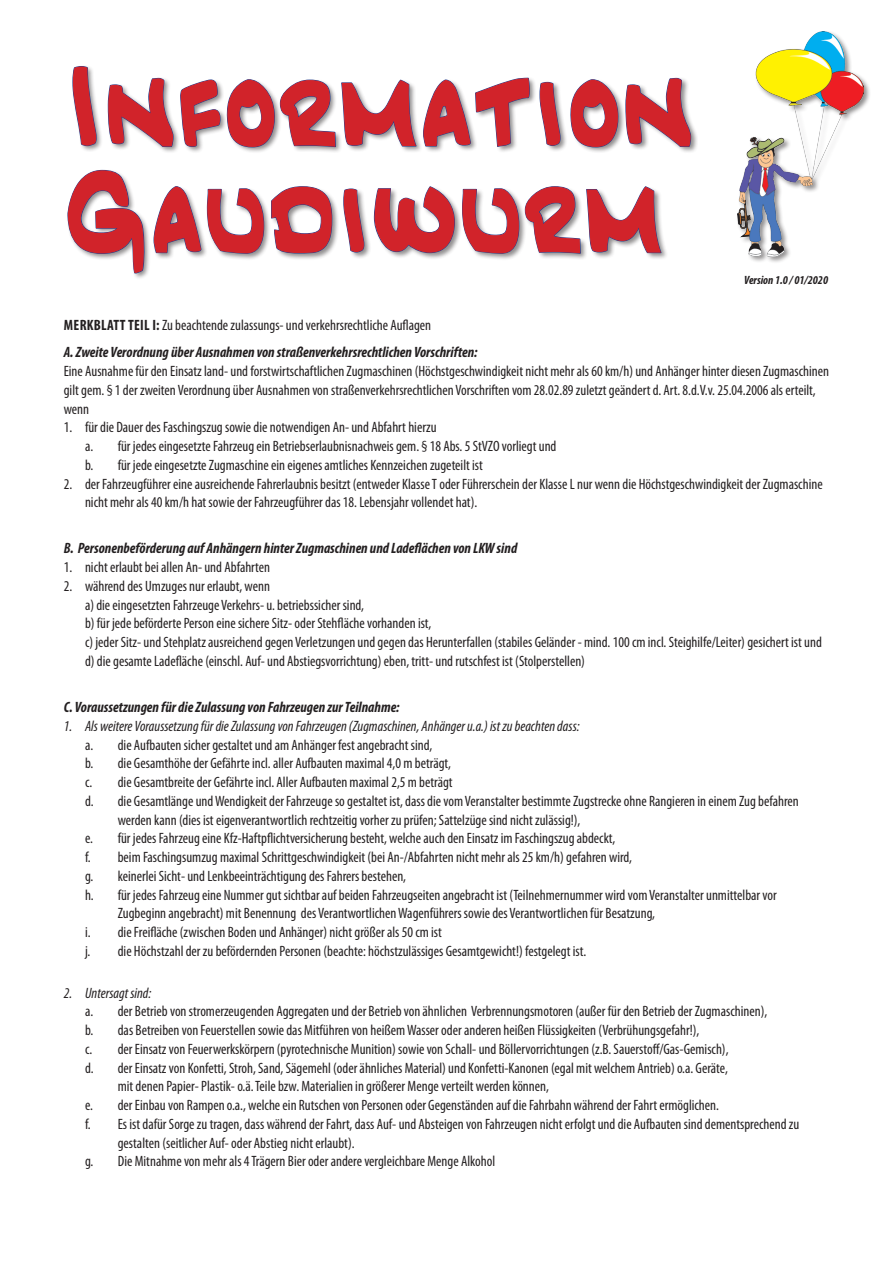
<style>
.page{position:relative;width:893px;height:1263px;background:#fff}
.page>*{position:absolute;margin:0;border:0;box-sizing:border-box;transform-origin:0 0}
.t1{font:99.9px/106.6px "Jazz Text";color:#d1232a;scale:1.5 1}
.t2{font:condensed 15px/18.8px "Myriad Pro";color:#231f20}
.t3{font:italic 700 condensed 15px/27.3px "Myriad Pro";color:#231f20}
.t4{font:italic condensed 15px "Myriad Pro";color:#231f20}
.t5{font:italic 700 condensed 12px "Myriad Pro";color:#231f20}
.s1{font-style:normal}
.s2{font-weight:400;font-style:normal}
</style>
<div class="page">
<div style="left:736px;top:30px;width:135px;height:234px;background:#231f20;opacity:.5"></div>
<img style="left:737px;top:32px;width:126px;height:224px">
<div style="left:66px;top:65px;width:632px;height:215px;background:#231f20;opacity:.5"></div>
<svg style="left:72px;top:66px;width:25px;height:80px"></svg>
<svg style="left:108px;top:78px;width:66px;height:69px"></svg>
<svg style="left:180px;top:79px;width:237px;height:69px"></svg>
<svg style="left:423px;top:77px;width:107px;height:70px"></svg>
<svg style="left:539px;top:82px;width:22px;height:64px"></svg>
<svg style="left:569px;top:79px;width:50px;height:69px"></svg>
<svg style="left:625px;top:78px;width:66px;height:69px"></svg>
<svg style="left:67px;top:170px;width:78px;height:104px"></svg>
<svg style="left:153px;top:186px;width:111px;height:69px"></svg>
<svg style="left:271px;top:186px;width:62px;height:68px"></svg>
<svg style="left:343px;top:188px;width:22px;height:65px"></svg>
<svg style="left:374px;top:186px;width:81px;height:67px"></svg>
<svg style="left:462px;top:186px;width:200px;height:69px"></svg>
<h1 class="t1" style="left:64px;top:53px;width:422px">Information<br>Gaudiwurm</h1>
<p class="t5" style="left:744px;top:272px;width:85px">Version 1.0 / 01/2020</p>
<p class="t3" style="left:64px;top:311px;width:415px"><span class="s1">MERKBLATT TEIL I:</span> <span class="s2">Zu beachtende zulassungs- und verkehrsrechtliche Auflagen<br></span>A. Zweite Verordnung über Ausnahmen von straßenverkehrsrechtlichen Vorschriften:</p>
<p class="t2" style="left:64px;top:362px;width:767px">Eine Ausnahme für den Einsatz land- und forstwirtschaftlichen Zugmaschinen (Höchstgeschwindigkeit nicht mehr als 60 km/h) und Anhänger hinter diesen Zugmaschinen gilt gem. § 1 der zweiten Verordnung über Ausnahmen von straßenverkehrsrechtlichen Vorschriften vom 28.02.89 zuletzt geändert d. Art. 8.d.V.v. 25.04.2006 als erteilt, wenn</p>
<p class="t2" style="left:85px;top:418px;width:473px;text-indent:-21px">1. für die Dauer des Faschingszug sowie die notwendigen An- und Abfahrt hierzu<br>a. für jedes eingesetzte Fahrzeug ein Betriebserlaubnisnachweis gem. § 18 Abs. 5 StVZO vorliegt und b. für jede eingesetzte Zugmaschine ein eigenes amtliches Kennzeichen zugeteilt ist</p>
<p class="t2" style="left:85px;top:474px;width:739px;text-indent:-21px">2. der Fahrzeugführer eine ausreichende Fahrerlaubnis besitzt (entweder Klasse T oder Führerschein der Klasse L nur wenn die Höchstgeschwindigkeit der Zugmaschine nicht mehr als 40 km/h hat sowie der Fahrzeugführer das 18. Lebensjahr vollendet hat).</p>
<p class="t3" style="left:64px;top:534px;width:455px">B. Personenbeförderung auf Anhängern hinter Zugmaschinen und Ladeflächen von LKW sind</p>
<p class="t2" style="left:64px;top:558px;width:208px">1. nicht erlaubt bei allen An- und Abfahrten</p>
<p class="t2" style="left:85px;top:576px;width:738px;text-indent:-21px">2. während des Umzuges nur erlaubt, wenn<br>a) die eingesetzten Fahrzeuge Verkehrs- u. betriebssicher sind,<br>b) für jede beförderte Person eine sichere Sitz- oder Stehfläche vorhanden ist,<br>c) jeder Sitz- und Stehplatz ausreichend gegen Verletzungen und gegen das Herunterfallen (stabiles Geländer - mind. 100 cm incl. Steighilfe/Leiter) gesichert ist und d) die gesamte Ladefläche (einschl. Auf- und Abstiegsvorrichtung) eben, tritt- und rutschfest ist (Stolperstellen)</p>
<p class="t3" style="left:64px;top:693px;width:337px">C. Voraussetzungen für die Zulassung von Fahrzeugen zur Teilnahme:</p>
<p class="t4" style="left:64px;top:717px;width:517px">1. Als weitere Voraussetzung für die Zulassung von Fahrzeugen (Zugmaschinen, Anhänger u.a.) ist zu beachten dass:</p>
<p class="t2" style="left:85px;top:735px;width:349px">a. die Aufbauten sicher gestaltet und am Anhänger fest angebracht sind,</p>
<p class="t2" style="left:85px;top:754px;width:367px">b. die Gesamthöhe der Gefährte incl. aller Aufbauten maximal 4,0 m beträgt,</p>
<p class="t2" style="left:85px;top:772px;width:369px">c. die Gesamtbreite der Gefährte incl. Aller Aufbauten maximal 2,5 m beträgt</p>
<p class="t2" style="left:85px;top:791px;width:715px">d. die Gesamtlänge und Wendigkeit der Fahrzeuge so gestaltet ist, dass die vom Veranstalter bestimmte Zugstrecke ohne Rangieren in einem Zug befahren</p>
<p class="t2" style="left:118px;top:810px;width:464px">werden kann (dies ist eigenverantwortlich rechtzeitig vorher zu prüfen; Sattelzüge sind nicht zulässig!),</p>
<p class="t2" style="left:85px;top:829px;width:532px">e. für jedes Fahrzeug eine Kfz-Haftpflichtversicherung besteht, welche auch den Einsatz im Faschingszug abdeckt,</p>
<p class="t2" style="left:85px;top:847px;width:548px">f. beim Faschingsumzug maximal Schrittgeschwindigkeit (bei An-/Abfahrten nicht mehr als 25 km/h) gefahren wird,</p>
<p class="t2" style="left:85px;top:866px;width:323px">g. keinerlei Sicht- und Lenkbeeinträchtigung des Fahrers bestehen,</p>
<p class="t2" style="left:85px;top:885px;width:693px">h. für jedes Fahrzeug eine Nummer gut sichtbar auf beiden Fahrzeugseiten angebracht ist (Teilnehmernummer wird vom Veranstalter unmittelbar vor</p>
<p class="t2" style="left:118px;top:904px;width:539px">Zugbeginn angebracht) mit Benennung des Verantwortlichen Wagenführers sowie des Verantwortlichen für Besatzung,</p>
<p class="t2" style="left:85px;top:922px;width:358px">i. die Freifläche (zwischen Boden und Anhänger) nicht größer als 50 cm ist</p>
<p class="t2" style="left:85px;top:941px;width:503px">j. die Höchstzahl der zu befördernden Personen (beachte: höchstzulässiges Gesamtgewicht!) festgelegt ist.</p>
<p class="t4" style="left:64px;top:983px;width:89px">2. Untersagt sind:</p>
<p class="t2" style="left:85px;top:1002px;width:684px">a. der Betrieb von stromerzeugenden Aggregaten und der Betrieb von ähnlichen Verbrennungsmotoren (außer für den Betrieb der Zugmaschinen),</p>
<p class="t2" style="left:85px;top:1020px;width:616px">b. das Betreiben von Feuerstellen sowie das Mitführen von heißem Wasser oder anderen heißen Flüssigkeiten (Verbrühungsgefahr!),</p>
<p class="t2" style="left:85px;top:1039px;width:645px">c. der Einsatz von Feuerwerkskörpern (pyrotechnische Munition) sowie von Schall- und Böllervorrichtungen (z.B. Sauerstoff/Gas-Gemisch),</p>
<p class="t2" style="left:85px;top:1058px;width:644px">d. der Einsatz von Konfetti, Stroh, Sand, Sägemehl (oder ähnliches Material) und Konfetti-Kanonen (egal mit welchem Antrieb) o.a. Geräte,</p>
<p class="t2" style="left:118px;top:1077px;width:433px">mit denen Papier- Plastik- o.ä. Teile bzw. Materialien in größerer Menge verteilt werden können,</p>
<p class="t2" style="left:85px;top:1095px;width:635px">e. der Einbau von Rampen o.a., welche ein Rutschen von Personen oder Gegenständen auf die Fahrbahn während der Fahrt ermöglichen.</p>
<p class="t2" style="left:85px;top:1114px;width:716px">f. Es ist dafür Sorge zu tragen, dass während der Fahrt, dass Auf- und Absteigen von Fahrzeugen nicht erfolgt und die Aufbauten sind dementsprechend zu</p>
<p class="t2" style="left:118px;top:1133px;width:238px">gestalten (seitlicher Auf- oder Abstieg nicht erlaubt).</p>
<p class="t2" style="left:85px;top:1152px;width:412px">g. Die Mitnahme von mehr als 4 Trägern Bier oder andere vergleichbare Menge Alkohol</p>
</div>
